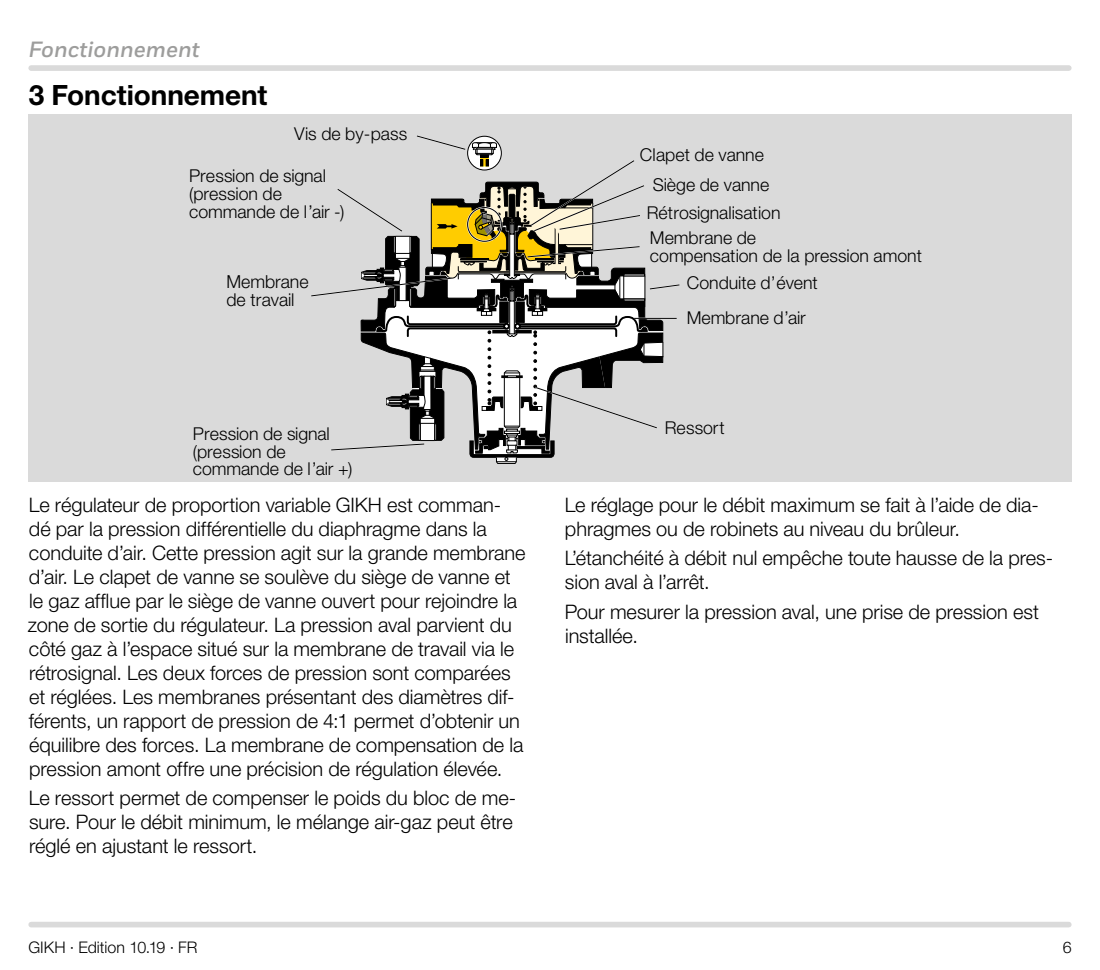
<style>
.page{position:relative;width:1100px;height:970px;background:#fff}
.page>*{position:absolute;margin:0;border:0;box-sizing:border-box;transform-origin:0 0}
.t1{font:700 28px "Helvetica Neue LT Pro";letter-spacing:-.005em;color:#000}
.t2{font:italic 700 22px "Honeywell Sans";color:#9d9d9c}
.t3{font:300 20px/24px "Helvetica Neue LT Pro";letter-spacing:-.005em;color:#000}
.t4{font:300 18px "Helvetica Neue LT Pro";letter-spacing:-.005em;color:#000}
.t5{font:300 17.8px/17.8px "Helvetica Neue LT Pro";letter-spacing:-.005em;color:#000}
.t6{font:300 16px "Helvetica Neue LT Pro";color:#000}
</style>
<div class="page">
<div style="left:31px;top:921px;width:1038px;height:6px;background:#dadada"></div>
<div style="left:31px;top:65px;width:1038px;height:6px;background:#dadada"></div>
<div style="left:28px;top:114px;width:1043px;height:368px;background:#dadada"></div>
<svg style="left:311px;top:135px;width:369px;height:329px"></svg>
<p class="t2" style="left:28px;top:36px;width:173px">Fonctionnement</p>
<h1 class="t1" style="left:29px;top:78px;width:240px">3 Fonctionnement</h1>
<p class="t5" style="left:294px;top:124px;width:115px">Vis de by-pass</p>
<p class="t5" style="left:189px;top:166px;width:157px">Pression de signal (pression de commande de l’air -)</p>
<p class="t4" style="left:226px;top:271px;width:84px">Membrane</p>
<p class="t5" style="left:226px;top:290px;width:70px">de travail</p>
<p class="t5" style="left:193px;top:424px;width:161px">Pression de signal (pression de commande de l’air +)</p>
<p class="t3" style="left:28px;top:492px;width:499px">Le régulateur de proportion variable GIKH est comman&shy;dé par la pression différentielle du diaphragme dans la conduite d’air. Cette pression agit sur la grande membrane d’air. Le clapet de vanne se soulève du siège de vanne et le gaz afflue par le siège de vanne ouvert pour rejoindre la zone de sortie du régulateur. La pression aval parvient du côté gaz à l’espace situé sur la membrane de travail via le rétrosignal. Les deux forces de pression sont comparées et réglées. Les membranes présentant des diamètres dif&shy;férents, un rapport de pression de 4:1 permet d’obtenir un équilibre des forces. La membrane de compensation de la pression amont offre une précision de régulation élevée.</p>
<p class="t3" style="left:29px;top:785px;width:489px">Le ressort permet de compenser le poids du bloc de me&shy;sure. Pour le débit minimum, le mélange air-gaz peut être réglé en ajustant le ressort.</p>
<p class="t5" style="left:640px;top:139px;width:131px;line-height:30px;text-align:right">Clapet de vanne<br>Siège de vanne</p>
<p class="t5" style="left:647px;top:204px;width:135px">Rétrosignalisation</p>
<p class="t5" style="left:650px;top:229px;width:273px">Membrane de<br>compensation de la pression amont</p>
<p class="t5" style="left:687px;top:273px;width:133px">Conduite d’évent</p>
<p class="t5" style="left:687px;top:308px;width:121px">Membrane d’air</p>
<p class="t5" style="left:665px;top:418px;width:61px">Ressort</p>
<p class="t3" style="left:565px;top:492px;width:475px">Le réglage pour le débit maximum se fait à l’aide de dia&shy;phragmes ou de robinets au niveau du brûleur.</p>
<p class="t3" style="left:565px;top:545px;width:490px">L’étanchéité à débit nul empêche toute hausse de la pres&shy;sion aval à l’arrêt.</p>
<p class="t3" style="left:565px;top:599px;width:476px">Pour mesurer la pression aval, une prise de pression est installée.</p>
<p class="t6" style="left:28px;top:937px;width:171px">GIKH · Edition 10.19 · FR</p>
<p class="t6" style="left:1063px;top:937px;width:10px">6</p>
</div>
